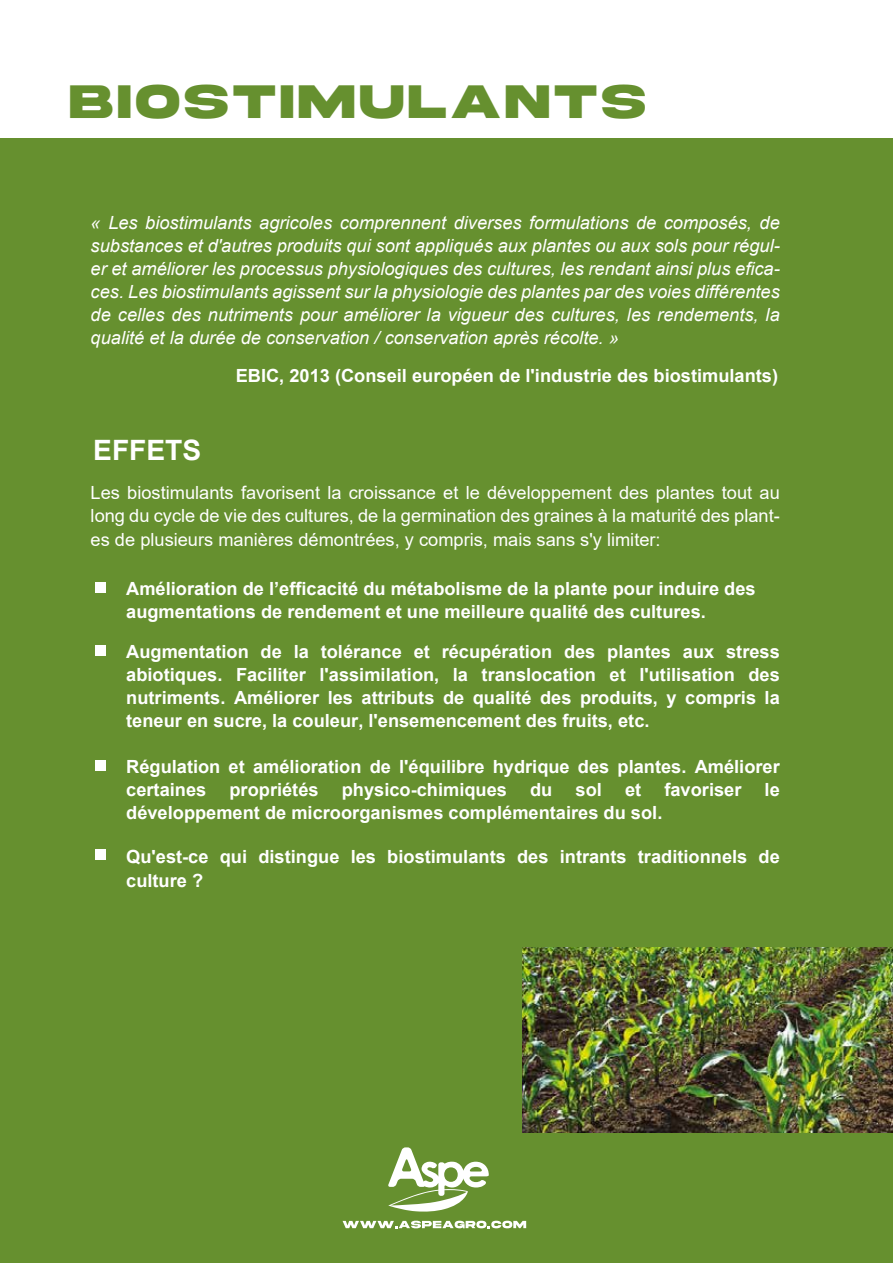
<style>
.page{position:relative;width:893px;height:1263px;background:#fff}
.page>*{position:absolute;margin:0;border:0;box-sizing:border-box;transform-origin:0 0}
.t1{font:700 49.8px "Akira Expanded Super";letter-spacing:.1em;color:#66902f}
.t2{font:700 28.05px "Arial";color:#fff}
.t3{font:700 18.15px/23.1px "Arial";color:#fff}
.t4{font:italic 18.15px/23.1px "Arial";color:#fff;text-align:justify}
.t5{font:18.15px/23.1px "Arial";color:#fff;text-align:justify}
</style>
<div class="page">
<div style="left:0;top:139px;width:893px;height:1124px;background:#66902f"></div>
<svg style="left:343px;top:1221px;width:183px;height:7px"></svg>
<svg style="left:388px;top:1147px;width:101px;height:65px"></svg>
<img style="left:523px;top:947px;width:370px;height:185px">
<div style="left:95px;top:582px;width:11px;height:11px;background:#fff"></div>
<div style="left:95px;top:645px;width:11px;height:10px;background:#fff"></div>
<div style="left:95px;top:760px;width:11px;height:11px;background:#fff"></div>
<div style="left:95px;top:850px;width:11px;height:10px;background:#fff"></div>
<h1 class="t1" style="left:70px;top:78px;width:577px">BIOSTIMULANTS</h1>
<p class="t4" style="left:91px;top:211px;width:691px">« Les biostimulants agricoles comprennent diverses formulations de composés, de substances et d'autres produits qui sont appliqués aux plantes ou aux sols pour régul&shy;er et améliorer les processus physiologiques des cultures, les rendant ainsi plus efica&shy;ces. Les biostimulants agissent sur la physiologie des plantes par des voies différentes de celles des nutriments pour améliorer la vigueur des cultures, les rendements, la qualité et la durée de conservation / conservation après récolte. »</p>
<h2 class="t2" style="left:93px;top:430px;width:110px">EFFETS</h2>
<p class="t3" style="left:236px;top:364px;width:544px">EBIC, 2013 (Conseil européen de l'industrie des biostimulants)</p>
<p class="t5" style="left:91px;top:481px;width:691px">Les biostimulants favorisent la croissance et le développement des plantes tout au long du cycle de vie des cultures, de la germination des graines à la maturité des plant&shy;es de plusieurs manières démontrées, y compris, mais sans s'y limiter:</p>
<p class="t3" style="left:126px;top:577px;width:631px">Amélioration de l’efficacité du métabolisme de la plante pour induire des augmentations de rendement et une meilleure qualité des cultures.</p>
<p class="t3" style="left:126px;top:640px;width:655px;text-align:justify">Augmentation de la tolérance et récupération des plantes aux stress abiotiques. Faciliter l'assimilation, la translocation et l'utilisation des nutriments. Améliorer les attributs de qualité des produits, y compris la teneur en sucre, la couleur, l'ensemencement des fruits, etc.</p>
<p class="t3" style="left:126px;top:755px;width:655px">Régulation et amélioration de l'équilibre hydrique des plantes. Améliorer certaines</p>
<p class="t3" style="left:229px;top:779px;width:91px">propriétés</p>
<p class="t3" style="left:342px;top:779px;width:167px">physico-chimiques</p>
<p class="t3" style="left:530px;top:779px;width:24px">du</p>
<p class="t3" style="left:576px;top:779px;width:28px">sol</p>
<p class="t3" style="left:625px;top:779px;width:18px">et</p>
<p class="t3" style="left:664px;top:779px;width:79px">favoriser</p>
<p class="t3" style="left:765px;top:779px;width:17px">le</p>
<p class="t3" style="left:126px;top:802px;width:538px">développement de microorganismes complémentaires du sol.</p>
<p class="t3" style="left:126px;top:846px;width:655px">Qu'est-ce qui distingue les biostimulants des intrants traditionnels de culture ?</p>
</div>
